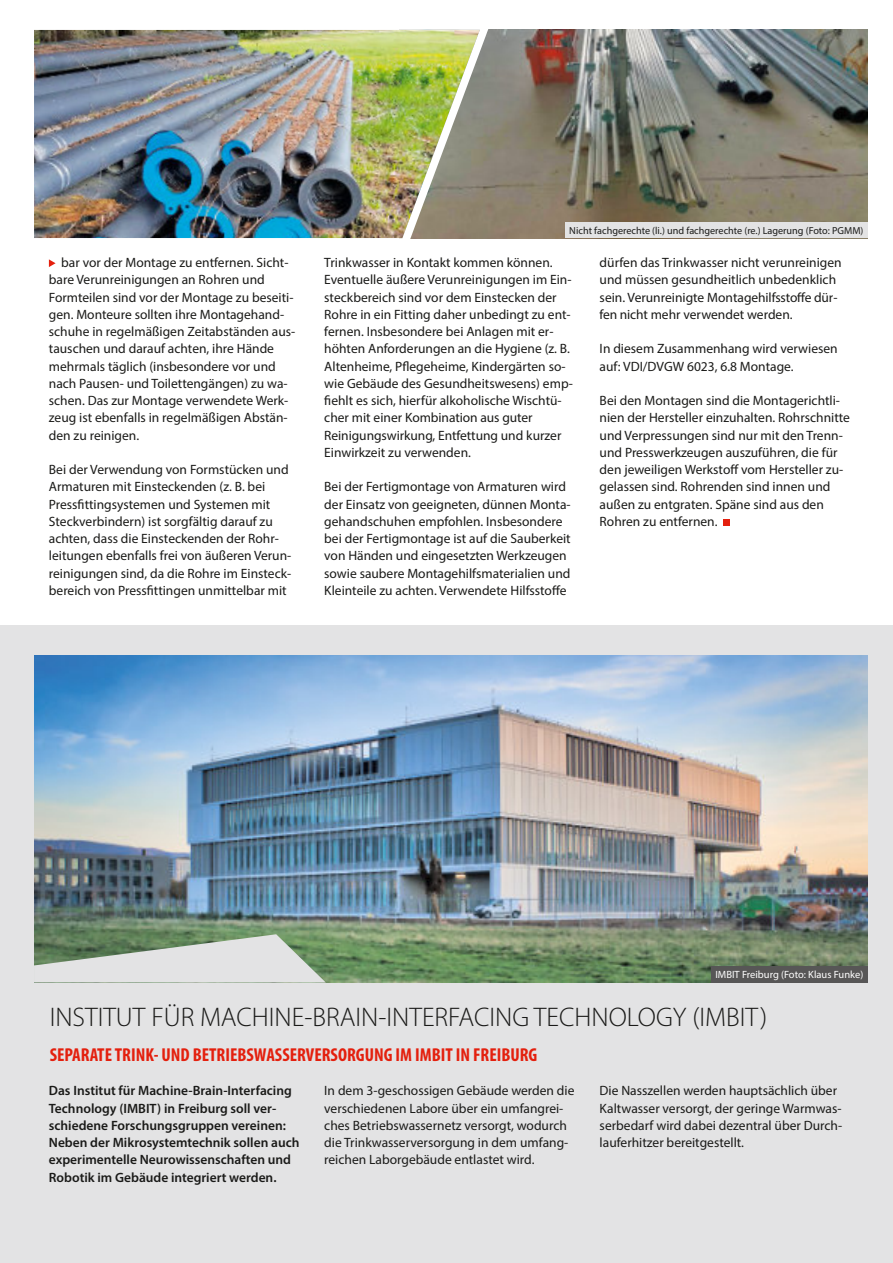
<style>
.page{position:relative;width:893px;height:1263px;background:#fff}
.page>*{position:absolute;margin:0;border:0;box-sizing:border-box;transform-origin:0 0}
.t1{font:300 27px "Myriad Pro";color:#1a1a18}
.t2{font:700 condensed 18.75px "Myriad Pro";color:#e4200e}
.t3{font:13.5px/17.2px "Myriad Pro";color:#1a1a18}
.t4{font:600 13.5px/17.2px "Myriad Pro";color:#1a1a18}
.t5{font:10.5px "Myriad Pro";color:#fff}
.t6{font:10.2px "Myriad Pro";color:#1a1a18}
</style>
<div class="page">
<div style="left:0;top:625px;width:893px;height:638px;background:#e3e3e4"></div>
<img style="left:34px;top:655px;width:833px;height:327px">
<div style="left:711px;top:966px;width:156px;height:16px;background:#575656"></div>
<svg style="left:34px;top:934px;width:292px;height:48px"></svg>
<div style="left:723px;top:519px;width:7px;height:7px;background:#e4200e"></div>
<svg style="left:49px;top:259px;width:7px;height:8px"></svg>
<img style="left:491px;top:30px;width:376px;height:208px">
<img style="left:34px;top:29px;width:457px;height:210px">
<div style="left:565px;top:223px;width:302px;height:15px;background:#e3e3e4"></div>
<p class="t3" style="left:49px;top:254px;width:248px;text-indent:12px">bar vor der Montage zu entfernen. Sicht‐ bare Verunreinigungen an Rohren und Formteilen sind vor der Montage zu beseiti‐ gen. Monteure sollten ihre Montagehand‐ schuhe in regelmäßigen Zeitabständen aus‐ tauschen und darauf achten, ihre Hände mehrmals täglich (insbesondere vor und nach Pausen- und Toilettengängen) zu wa‐ schen. Das zur Montage verwendete Werk‐ zeug ist ebenfalls in regelmäßigen Abstän‐ den zu reinigen.</p>
<p class="t3" style="left:49px;top:461px;width:244px">Bei der Verwendung von Formstücken und Armaturen mit Einsteckenden (z. B. bei Pressfittingsystemen und Systemen mit Steckverbindern) ist sorgfältig darauf zu achten, dass die Einsteckenden der Rohr‐ leitungen ebenfalls frei von äußeren Verun‐ reinigungen sind, da die Rohre im Einsteck‐ bereich von Pressfittingen unmittelbar mit</p>
<p class="t6" style="left:569px;top:224px;width:296px">Nicht fachgerechte (li.) und fachgerechte (re.) Lagerung (Foto: PGMM)</p>
<p class="t3" style="left:324px;top:254px;width:250px">Trinkwasser in Kontakt kommen können.<br>Eventuelle äußere Verunreinigungen im Ein‐ steckbereich sind vor dem Einstecken der Rohre in ein Fitting daher unbedingt zu ent‐ fernen. Insbesondere bei Anlagen mit er‐ höhten Anforderungen an die Hygiene (z. B.<br>Altenheime, Pflegeheime, Kindergärten so‐ wie Gebäude des Gesundheitswesens) emp‐ fiehlt es sich, hierfür alkoholische Wischtü‐ cher mit einer Kombination aus guter Reinigungswirkung, Entfettung und kurzer Einwirkzeit zu verwenden.</p>
<p class="t3" style="left:324px;top:478px;width:248px">Bei der Fertigmontage von Armaturen wird der Einsatz von geeigneten, dünnen Monta‐ gehandschuhen empfohlen. Insbesondere bei der Fertigmontage ist auf die Sauberkeit von Händen und eingesetzten Werkzeugen sowie saubere Montagehilfsmaterialien und Kleinteile zu achten. Verwendete Hilfsstoffe</p>
<p class="t3" style="left:600px;top:254px;width:244px">dürfen das Trinkwasser nicht verunreinigen und müssen gesundheitlich unbedenklich sein. Verunreinigte Montagehilfsstoffe dür‐ fen nicht mehr verwendet werden.</p>
<p class="t3" style="left:600px;top:340px;width:240px">In diesem Zusammenhang wird verwiesen auf: VDI/DVGW 6023, 6.8 Montage.</p>
<p class="t3" style="left:600px;top:392px;width:252px">Bei den Montagen sind die Montagerichtli‐ nien der Hersteller einzuhalten. Rohrschnitte und Verpressungen sind nur mit den Trenn&shy;und Presswerkzeugen auszuführen, die für den jeweiligen Werkstoff vom Hersteller zu‐ gelassen sind. Rohrenden sind innen und außen zu entgraten. Späne sind aus den Rohren zu entfernen.</p>
<p class="t5" style="left:715px;top:967px;width:149px">IMBIT Freiburg (Foto: Klaus Funke)</p>
<h1 class="t1" style="left:50px;top:1002px;width:719px">INSTITUT FÜR MACHINE-BRAIN-INTERFACING TECHNOLOGY (IMBIT)</h1>
<h2 class="t2" style="left:50px;top:1046px;width:489px">SEPARATE TRINK- UND BETRIEBSWASSERVERSORGUNG IM IMBIT IN FREIBURG</h2>
<p class="t4" style="left:49px;top:1082px;width:252px">Das Institut für Machine-Brain-Interfacing Technology (IMBIT) in Freiburg soll ver‐ schiedene Forschungsgruppen vereinen:<br>Neben der Mikrosystemtechnik sollen auch experimentelle Neurowissenschaften und Robotik im Gebäude integriert werden.</p>
<p class="t3" style="left:324px;top:1082px;width:252px">In dem 3-geschossigen Gebäude werden die verschiedenen Labore über ein umfangrei‐ ches Betriebswassernetz versorgt, wodurch die Trinkwasserversorgung in dem umfang‐ reichen Laborgebäude entlastet wird.</p>
<p class="t3" style="left:600px;top:1082px;width:244px">Die Nasszellen werden hauptsächlich über Kaltwasser versorgt, der geringe Warmwas‐ serbedarf wird dabei dezentral über Durch‐ lauferhitzer bereitgestellt.</p>
</div>
